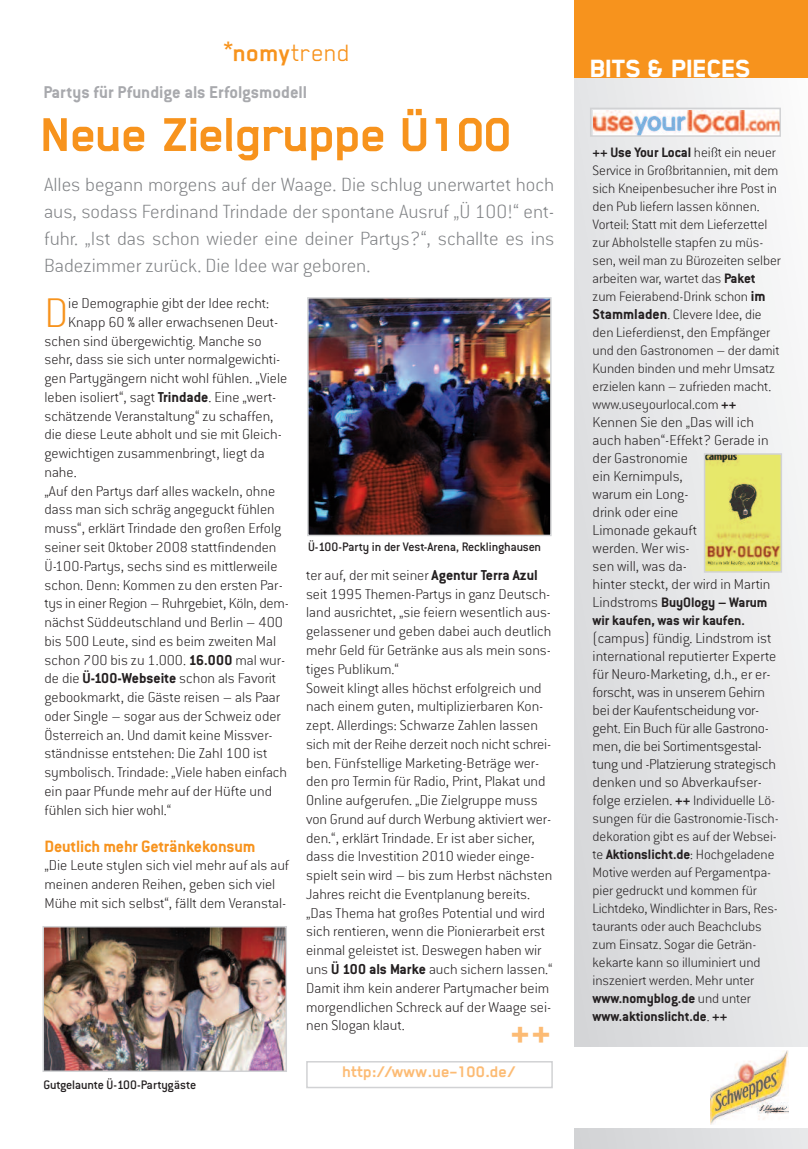
<style>
.page{position:relative;width:808px;height:1149px;background:#fff}
.page>*{position:absolute;margin:0;border:0;box-sizing:border-box;transform-origin:0 0}
.t1{font:700 55.5px "Blender 04";letter-spacing:-.03em;color:#f7931d}
.t2{font:200 45.6px "Conduit ITC Std";color:#f7931d}
.t3{font:700 42px "Blender 04";color:#fcbb74}
.t4{font:29.25px "Blender 05 Strong";letter-spacing:-.02em;color:#fff}
.t5{font:27px "Blender 02";color:#f7931d}
.t6{font:200 21px/27px "Conduit ITC Std";color:#808285;text-align:justify}
.t7{font:700 18.75px "Conduit ITC Std";color:#a8a9ad}
.t8{font:700 18px "Conduit ITC Std";letter-spacing:-.01em;color:#f7931d}
.t9{font:700 18px "Blender 04";letter-spacing:-.015em;color:#fcbb74}
.t10{font:200 15.75px/18.8px "Conduit ITC Std";color:#231f20}
.t11{font:200 15px/18px "Conduit ITC Std";letter-spacing:-.005em;color:#231f20}
.t12{font:700 15px/18px "Conduit ITC Std";letter-spacing:-.005em;color:#231f20}
.t13{font:500 13.5px "Conduit ITC Std";letter-spacing:-.015em;color:#231f20}
.s1{font-family:"Arial"}
.s2{font-family:"Blender 04";font-weight:700}
.s3{font-weight:700}
.s4{font-weight:700;font-size:15.75px}
.s5{font-weight:200;font-size:15.75px}
.s6{font-size:15.75px}
</style>
<div class="page">
<div style="left:574px;top:3px;width:234px;height:1145px;background:linear-gradient(to right,#dbdcde,#f2f3f4)"></div>
<div style="left:566px;top:1046px;width:242px;height:81px;background:#fff"></div>
<div style="left:574px;top:0;width:234px;height:78px;background:#f7931d"></div>
<img style="left:710px;top:1051px;width:78px;height:72px">
<img style="left:707px;top:456px;width:72px;height:113px">
<div style="left:704px;top:453px;width:78px;height:119px;border:2px solid #d1d2d4"></div>
<img style="left:594px;top:111px;width:184px;height:23px">
<div style="left:590px;top:108px;width:191px;height:29px;border:2px solid #d1d2d4"></div>
<img style="left:310px;top:300px;width:239px;height:233px">
<div style="left:307px;top:297px;width:245px;height:239px;border:2px solid #d1d2d4"></div>
<img style="left:46px;top:928px;width:238px;height:140px">
<div style="left:43px;top:925px;width:244px;height:146px;border:2px solid #d1d2d4"></div>
<div style="left:306px;top:1060px;width:247px;height:27px;border:2px solid #d1d2d4"></div>
<h3 class="t5" style="left:223px;top:36px;width:129px"><span class="s1">*</span><span class="s2">nomy</span>trend</h3>
<p class="t7" style="left:43px;top:86px;width:265px">Partys für Pfundige als Erfolgsmodell</p>
<h1 class="t1" style="left:43px;top:99px;width:473px">Neue Zielgruppe Ü100</h1>
<h3 class="t6" style="left:44px;top:173px;width:512px">Alles begann morgens auf der Waage. Die schlug unerwartet hoch aus, sodass Ferdinand Trindade der spontane Ausruf „Ü 100!“ ent&shy;fuhr. „Ist das schon wieder eine deiner Partys?“, schallte es ins Badezimmer zurück. Die Idee war geboren.</h3>
<h2 class="t2" style="left:44px;top:298px;width:25px">D</h2>
<p class="t10" style="left:68px;top:295px;width:202px">ie Demographie gibt der Idee recht:</p>
<p class="t10" style="left:68px;top:314px;width:211px">Knapp 60 % aller erwachsenen Deut-</p>
<p class="t10" style="left:44px;top:333px;width:219px">schen sind übergewichtig. Manche so</p>
<p class="t10" style="left:44px;top:352px;width:237px">sehr, dass sie sich unter normalgewichti-</p>
<p class="t10" style="left:44px;top:370px;width:244px">gen Partygängern nicht wohl fühlen. „Viele</p>
<p class="t10" style="left:44px;top:389px;width:233px">leben isoliert“, sagt <span class="s3">Trindade</span>. Eine „wert-</p>
<p class="t10" style="left:44px;top:408px;width:231px">schätzende Veranstaltung“ zu schaffen,</p>
<p class="t10" style="left:44px;top:427px;width:239px">die diese Leute abholt und sie mit Gleich-</p>
<p class="t10" style="left:44px;top:445px;width:222px">gewichtigen zusammenbringt, liegt da</p>
<p class="t10" style="left:44px;top:464px;width:34px">nahe.</p>
<p class="t10" style="left:44px;top:483px;width:232px">„Auf den Partys darf alles wackeln, ohne</p>
<p class="t10" style="left:44px;top:502px;width:232px">dass man sich schräg angeguckt fühlen</p>
<p class="t10" style="left:44px;top:520px;width:238px">muss“, erklärt Trindade den großen Erfolg</p>
<p class="t10" style="left:44px;top:539px;width:234px">seiner seit Oktober 2008 stattfindenden</p>
<p class="t10" style="left:44px;top:558px;width:235px">Ü-100-Partys, sechs sind es mittlerweile</p>
<p class="t10" style="left:44px;top:577px;width:240px">schon. Denn: Kommen zu den ersten Par-</p>
<p class="t10" style="left:44px;top:595px;width:246px">tys in einer Region – Ruhrgebiet, Köln, dem -</p>
<p class="t10" style="left:44px;top:614px;width:240px">nächst Süddeutschland und Berlin – 400</p>
<p class="t10" style="left:44px;top:633px;width:233px">bis 500 Leute, sind es beim zweiten Mal</p>
<p class="t10" style="left:44px;top:652px;width:242px">schon 700 bis zu 1.000. <span class="s3">16.000</span> mal wur-</p>
<p class="t10" style="left:44px;top:670px;width:233px">de die <span class="s3">Ü-100-Webseite</span> schon als Favorit</p>
<p class="t10" style="left:44px;top:689px;width:237px">gebookmarkt, die Gäste reisen – als Paar</p>
<p class="t10" style="left:44px;top:708px;width:238px">oder Single – sogar aus der Schweiz oder</p>
<p class="t10" style="left:44px;top:727px;width:230px">Österreich an. Und damit keine Missver-</p>
<p class="t10" style="left:44px;top:745px;width:224px">ständnisse entstehen: Die Zahl 100 ist</p>
<p class="t10" style="left:44px;top:764px;width:244px">symbolisch. Trindade: „Viele haben einfach</p>
<p class="t10" style="left:44px;top:783px;width:229px">ein paar Pfunde mehr auf der Hüfte und</p>
<p class="t10" style="left:44px;top:802px;width:128px">fühlen sich hier wohl.“</p>
<p class="t8" style="left:44px;top:839px;width:213px">Deutlich mehr Getränkekonsum</p>
<p class="t10" style="left:44px;top:857px;width:246px">„Die Leute stylen sich viel mehr auf als auf meinen anderen Reihen, geben sich viel<br>Mühe mit sich selbst“, fällt dem Veranstal-</p>
<p class="t13" style="left:43px;top:1079px;width:154px">Gutgelaunte Ü-100-Partygäste</p>
<p class="t13" style="left:308px;top:542px;width:235px">Ü-100-Party in der Vest-Arena, Recklinghausen</p>
<p class="t10" style="left:306px;top:567px;width:248px">ter auf, der mit seiner <span class="s3">Agentur Terra Azul </span>seit 1995 Themen-Partys in ganz Deutsch - land ausrichtet, „sie feiern wesentlich aus&shy;gelassener und geben dabei auch deutlich mehr Geld für Getränke aus als mein sons&shy;tiges Publikum.“<br>Soweit klingt alles höchst erfolgreich und nach einem guten, multiplizierbaren Kon&shy;zept. Allerdings: Schwarze Zahlen lassen sich mit der Reihe derzeit noch nicht schrei - ben. Fünfstellige Marketing-Beträge wer&shy;den pro Termin für Radio, Print, Plakat und Online aufgerufen. „Die Zielgruppe muss von Grund auf durch Werbung aktiviert wer - den.“, erklärt Trindade. Er ist aber sicher, dass die Investition 2010 wieder einge&shy;spielt sein wird – bis zum Herbst nächsten Jahres reicht die Eventplanung bereits. „Das Thema hat großes Potential und wird sich rentieren, wenn die Pionierarbeit erst einmal geleistet ist. Deswegen haben wir uns <span class="s3">Ü 100 als Marke</span> auch sichern lassen.“ Damit ihm kein anderer Partymacher beim morgendlichen Schreck auf der Waage sei&shy;nen Slogan klaut.</p>
<h3 class="t3" style="left:511px;top:1005px;width:44px">++</h3>
<p class="t9" style="left:343px;top:1059px;width:174px">http://www.ue-100.de/</p>
<h3 class="t4" style="left:591px;top:50px;width:163px">BITS &amp; PIECES</h3>
<p class="t11" style="left:593px;top:145px;width:190px"><span class="s3">++ Use Your Local</span> heißt ein neuer<br>Service in Großbritannien, mit dem sich Kneipenbesucher ihre Post in den Pub liefern lassen können.<br>Vorteil: Statt mit dem Lieferzettel zur Abholstelle stapfen zu müs&shy;sen, weil man zu Bürozeiten selber arbeiten war, wartet das <span class="s3">Paket </span>zum Feierabend-Drink schon <span class="s4">im<br>Stammladen</span>. Clevere Idee, die den Lieferdienst, den Empfänger und den Gastronomen – der damit<br>Kunden binden und mehr Umsatz erzielen kann – zufrieden macht. www.useyourlocal.com <span class="s3">++</span></p>
<p class="t10" style="left:593px;top:414px;width:179px;line-height:18px">Kennen Sie den „Das will ich auch haben“-Effekt? Gerade in der Gastronomie<br>ein Kernimpuls,<br>warum ein Long-<br>drink oder eine<br>Limonade gekauft<br>werden. Wer wis-<br>sen will, was da-<br>hinter steckt, der wird in Martin</p>
<p class="t12" style="left:593px;top:595px;width:176px"><span class="s5">Lindstroms</span> BuyOlogy – Warum wir kaufen, was wir kaufen.</p>
<p class="t10" style="left:593px;top:630px;width:185px;line-height:18px">(campus) fündig. Lindstrom ist international reputierter Experte für Neuro-Marketing, d.h., er er&shy;forscht, was in unserem Gehirn bei der Kaufentscheidung vor&shy;geht. Ein Buch für alle Gastrono&shy;men, die bei Sortimentsgestal&shy;tung und -Platzierung strategisch denken und so Abverkaufser-</p>
<p class="t11" style="left:593px;top:793px;width:188px"><span class="s6">folge erzielen.</span> <span class="s3">++</span> Individuelle Lö&shy;sungen für die Gastronomie-Tisch&shy;dekoration gibt es auf der Websei&shy;te <span class="s3">Aktionslicht.de</span>: Hochgeladene<br>Motive werden auf Pergamentpa&shy;pier gedruckt und kommen für<br>Lichtdeko, Windlichter in Bars, Res - taurants oder auch Beachclubs zum Einsatz. Sogar die Geträn&shy;kekarte kann so illuminiert und inszeniert werden. Mehr unter <span class="s3">www.nomyblog.de</span> und unter <span class="s3">www.aktionslicht.de</span>. <span class="s3">++</span></p>
</div>
